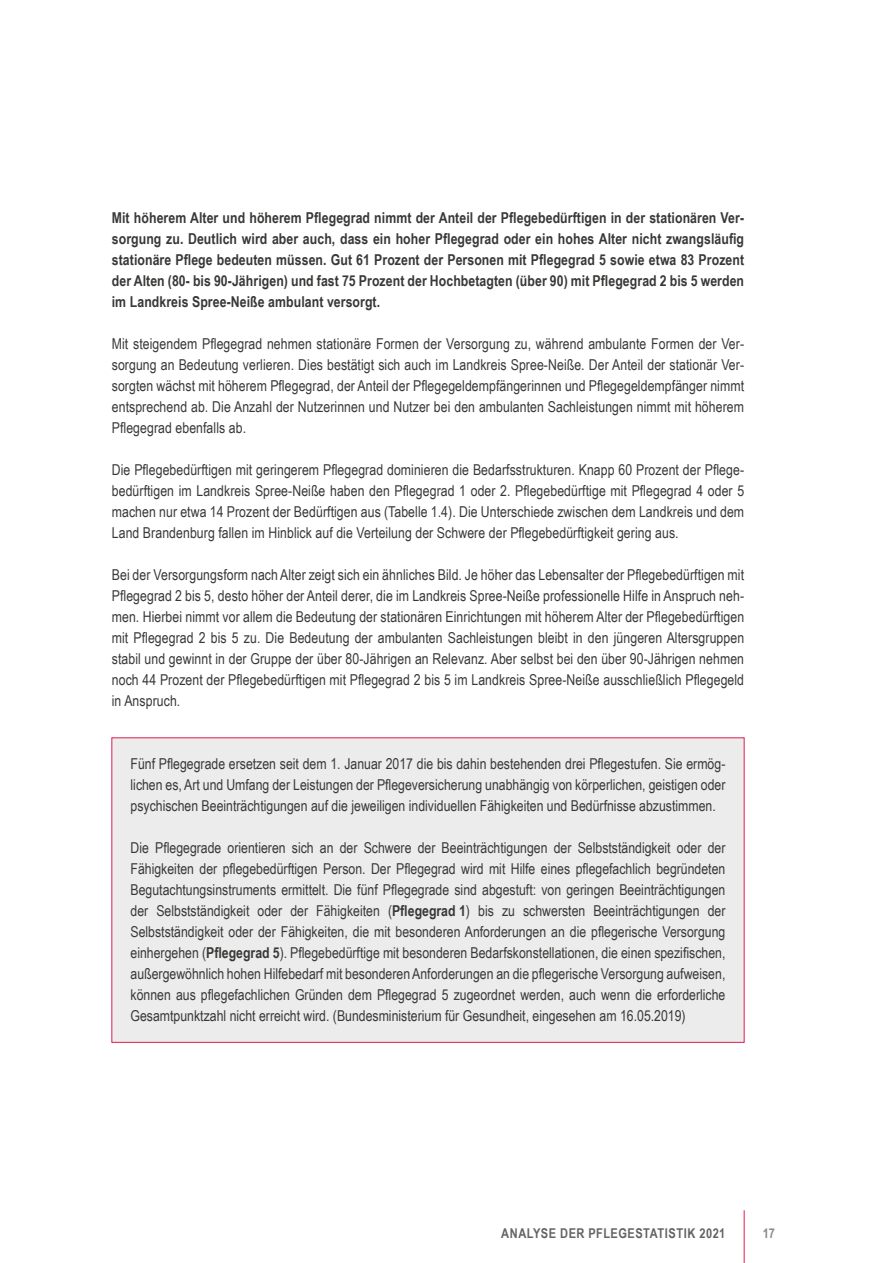
<style>
.page{position:relative;width:893px;height:1263px;background:#fff}
.page>*{position:absolute;margin:0;border:0;box-sizing:border-box;transform-origin:0 0}
.Infobox_ohne_H{font:15px/21px "Arial Narrow";letter-spacing:.005em;color:#383937;text-align:justify}
.t1{font:700 15px/21px "Arial Narrow";letter-spacing:.005em;color:#383937;text-align:justify}
.t2{font:700 13.5px "Arial Narrow";letter-spacing:.035em;color:#626463}
.t3{font:700 13.5px "Arial Narrow";color:#878988}
.s1{font-weight:700}
</style>
<div class="page">
<hr style="left:744px;top:1210px;width:1px;height:53px;background:#df1c52">
<div style="left:112px;top:738px;width:632px;height:304px;background:#ececec"></div>
<p class="t1" style="left:112px;top:207px;width:634px">Mit höherem Alter und höherem Pflegegrad nimmt der Anteil der Pflegebedürftigen in der stationären Ver&shy;sorgung zu. Deutlich wird aber auch, dass ein hoher Pflegegrad oder ein hohes Alter nicht zwangsläufig stationäre Pflege bedeuten müssen. Gut 61 Prozent der Personen mit Pflegegrad 5 sowie etwa 83 Prozent der Alten (80- bis 90-Jährigen) und fast 75 Prozent der Hochbetagten (über 90) mit Pflegegrad 2 bis 5 werden im Landkreis Spree-Neiße ambulant versorgt.</p>
<p class="Infobox_ohne_H" style="left:112px;top:333px;width:634px">Mit steigendem Pflegegrad nehmen stationäre Formen der Versorgung zu, während ambulante Formen der Ver&shy;sorgung an Bedeutung verlieren. Dies bestätigt sich auch im Landkreis Spree-Neiße. Der Anteil der stationär Ver&shy;sorgten wächst mit höherem Pflegegrad, der Anteil der Pflegegeldempfängerinnen und Pflegegeldempfänger nimmt entsprechend ab. Die Anzahl der Nutzerinnen und Nutzer bei den ambulanten Sachleistungen nimmt mit höherem Pflegegrad ebenfalls ab.</p>
<p class="Infobox_ohne_H" style="left:112px;top:459px;width:634px">Die Pflegebedürftigen mit geringerem Pflegegrad dominieren die Bedarfsstrukturen. Knapp 60 Prozent der Pflege&shy;bedürftigen im Landkreis Spree-Neiße haben den Pflegegrad 1 oder 2. Pflegebedürftige mit Pflegegrad 4 oder 5 machen nur etwa 14 Prozent der Bedürftigen aus (Tabelle 1.4). Die Unterschiede zwischen dem Landkreis und dem Land Brandenburg fallen im Hinblick auf die Verteilung der Schwere der Pflegebedürftigkeit gering aus.</p>
<p class="Infobox_ohne_H" style="left:112px;top:564px;width:634px">Bei der Versorgungsform nach Alter zeigt sich ein ähnliches Bild. Je höher das Lebensalter der Pflegebedürftigen mit Pflegegrad 2 bis 5, desto höher der Anteil derer, die im Landkreis Spree-Neiße professionelle Hilfe in Anspruch neh&shy;men. Hierbei nimmt vor allem die Bedeutung der stationären Einrichtungen mit höherem Alter der Pflegebedürftigen mit Pflegegrad 2 bis 5 zu. Die Bedeutung der ambulanten Sachleistungen bleibt in den jüngeren Altersgruppen stabil und gewinnt in der Gruppe der über 80-Jährigen an Relevanz. Aber selbst bei den über 90-Jährigen nehmen noch 44 Prozent der Pflegebedürftigen mit Pflegegrad 2 bis 5 im Landkreis Spree-Neiße ausschließlich Pflegegeld in Anspruch.</p>
<p class="Infobox_ohne_H" style="left:131px;top:753px;width:596px">Fünf Pflegegrade ersetzen seit dem 1. Januar 2017 die bis dahin bestehenden drei Pflegestufen. Sie ermög&shy;lichen es, Art und Umfang der Leistungen der Pflegeversicherung unabhängig von körperlichen, geistigen oder psychischen Beeinträchtigungen auf die jeweiligen individuellen Fähigkeiten und Bedürfnisse abzustimmen.</p>
<p class="Infobox_ohne_H" style="left:131px;top:837px;width:596px">Die Pflegegrade orientieren sich an der Schwere der Beeinträchtigungen der Selbstständigkeit oder der Fähigkeiten der pflegebedürftigen Person. Der Pflegegrad wird mit Hilfe eines pflegefachlich begründeten Begutachtungsinstruments ermittelt. Die fünf Pflegegrade sind abgestuft: von geringen Beeinträchtigungen der Selbstständigkeit oder der Fähigkeiten (<span class="s1">Pflegegrad 1</span>) bis zu schwersten Beeinträchtigungen der Selbstständigkeit oder der Fähigkeiten, die mit besonderen Anforderungen an die pflegerische Versorgung einhergehen (<span class="s1">Pflegegrad 5</span>). Pflegebedürftige mit besonderen Bedarfskonstellationen, die einen spezifischen, außergewöhnlich hohen Hilfebedarf mit besonderen Anforderungen an die pflegerische Versorgung aufweisen, können aus pflegefachlichen Gründen dem Pflegegrad 5 zugeordnet werden, auch wenn die erforderliche Gesamtpunktzahl nicht erreicht wird. (Bundesministerium für Gesundheit, eingesehen am 16.05.2019)</p>
<p class="t2" style="left:501px;top:1223px;width:226px">ANALYSE DER PFLEGESTATISTIK 2021</p>
<p class="t3" style="left:763px;top:1223px;width:13px">17</p>
</div>
